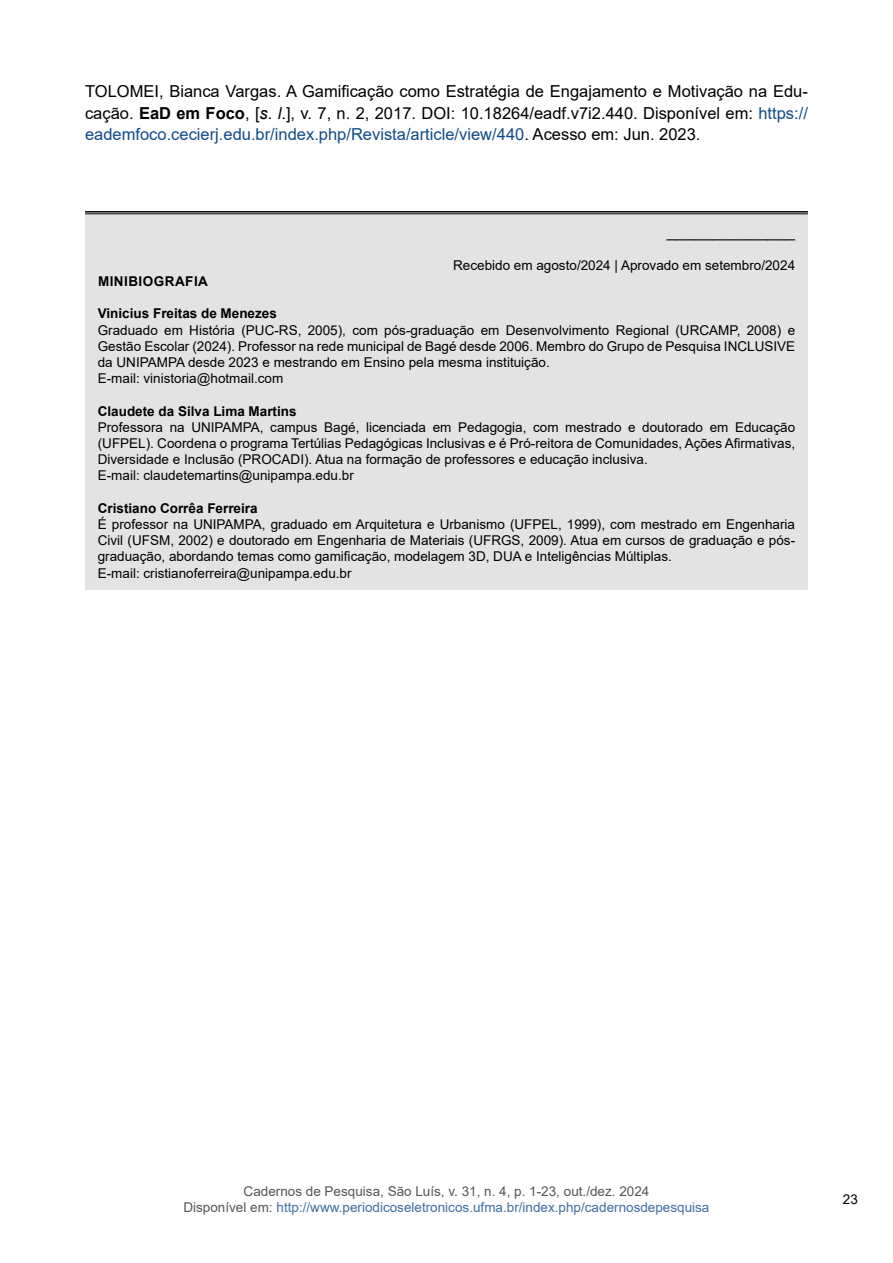
<style>
.page{position:relative;width:893px;height:1263px;background:#fff}
.page>*{position:absolute;margin:0;border:0;box-sizing:border-box;transform-origin:0 0}
.t1{font:16.5px/21.6px "Arial";color:#000;text-align:justify}
.t2{font:13.5px/16.2px "Arial";color:#000}
.t3{font:13.5px/16.2px "Arial";color:#575756;text-align:center}
.t4{font:700 13.5px "Arial";color:#000}
.t5{font:700 13.5px "Arial";letter-spacing:.035em;color:#000}
.s1{font-weight:700}
.s2{font-style:italic}
.s3{color:#104b87}
.s4{color:#406f9f}
</style>
<div class="page">
<div style="left:85px;top:213px;width:723px;height:377px;background:#e3e3e3"></div>
<hr style="left:85px;top:211px;width:723px;height:3px;background:#fff">
<hr style="left:85px;top:211px;width:723px;height:2px;background:#000">
<hr style="left:85px;top:214px;width:723px;height:1px;background:#000">
<p class="t1" style="left:85px;top:80px;width:724px">TOLOMEI, Bianca Vargas. A Gamificação como Estratégia de Engajamento e Motivação na Edu&shy;cação. <span class="s1">EaD em Foco</span>, [<span class="s2">s</span>. <span class="s2">l</span>.], v. 7, n. 2, 2017. DOI: 10.18264/eadf.v7i2.440. Disponível em: <span class="s3">https:// eademfoco.cecierj.edu.br/index.php/Revista/article/view/440</span>. Acesso em: Jun. 2023.</p>
<p class="t1" style="left:667px;top:221px;width:130px">______________</p>
<p class="t2" style="left:453px;top:257px;width:343px">Recebido em agosto/2024 | Aprovado em setembro/2024</p>
<p class="t5" style="left:98px;top:272px;width:111px">MINIBIOGRAFIA</p>
<p class="t4" style="left:98px;top:304px;width:181px">Vinicius Freitas de Menezes</p>
<p class="t2" style="left:98px;top:322px;width:699px">Graduado em História (PUC-RS, 2005), com pós-graduação em Desenvolvimento Regional (URCAMP, 2008) e Gestão Escolar (2024). Professor na rede municipal de Bagé desde 2006. Membro do Grupo de Pesquisa INCLUSIVE da UNIPAMPA desde 2023 e mestrando em Ensino pela mesma instituição.<br>E-mail: vinistoria@hotmail.com</p>
<p class="t4" style="left:98px;top:401px;width:200px">Claudete da Silva Lima Martins</p>
<p class="t2" style="left:98px;top:419px;width:699px">Professora na UNIPAMPA, campus Bagé, licenciada em Pedagogia, com mestrado e doutorado em Educação (UFPEL). Coordena o programa Tertúlias Pedagógicas Inclusivas e é Pró-reitora de Comunidades, Ações Afirmativas, Diversidade e Inclusão (PROCADI). Atua na formação de professores e educação inclusiva.<br>E-mail: claudetemartins@unipampa.edu.br</p>
<p class="t4" style="left:98px;top:498px;width:161px">Cristiano Corrêa Ferreira</p>
<p class="t2" style="left:98px;top:516px;width:699px">É professor na UNIPAMPA, graduado em Arquitetura e Urbanismo (UFPEL, 1999), com mestrado em Engenharia Civil (UFSM, 2002) e doutorado em Engenharia de Materiais (UFRGS, 2009). Atua em cursos de graduação e pós&shy;graduação, abordando temas como gamificação, modelagem 3D, DUA e Inteligências Múltiplas.<br>E-mail: cristianoferreira@unipampa.edu.br</p>
<p class="t3" style="left:183px;top:1183px;width:527px">Cadernos de Pesquisa, São Luís, v. 31, n. 4, p. 1-23, out./dez. 2024<br>Disponível em: <span class="s4">http://www.periodicoseletronicos.ufma.br/index.php/cadernosdepesquisa</span></p>
<p class="t2" style="left:843px;top:1191px;width:17px">23</p>
</div>
